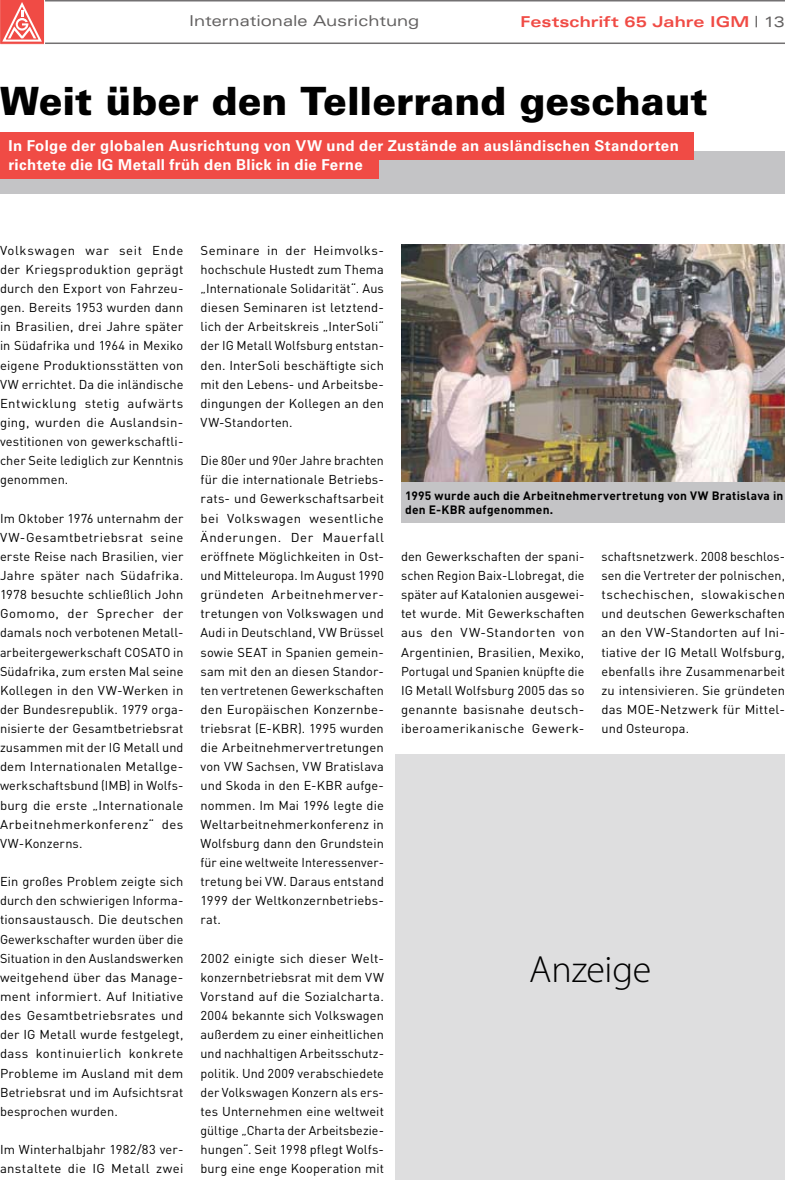
<style>
.page{position:relative;width:785px;height:1180px;background:#fff}
.page>*{position:absolute;margin:0;border:0;box-sizing:border-box;transform-origin:0 0}
.t1{font:900 39px "Univers LT Std";color:#000}
.t2{font:300 38.1px "Myriad Pro";letter-spacing:-.005em;color:#000}
.t3{font:700 15px/19.5px "Univers LT Std";letter-spacing:.025em;color:#fff}
.t4{font:expanded 15px "Univers LT Std";color:#626060}
.t5{font:700 expanded 15px "Univers LT Std";color:#f04b45}
.t6{font:12.75px/19.2px "DINOT";letter-spacing:.01em;color:#000;text-align:justify}
.t7{font:700 12px/14.4px "DINOT";letter-spacing:.015em;color:#000}
.s1{font-weight:400;color:#626060}
</style>
<div class="page">
<div style="left:0;top:151px;width:784px;height:42px;background:#c4c4c6"></div>
<div style="left:0;top:132px;width:693px;height:47px;background:#f04b45"></div>
<div style="left:378px;top:160px;width:332px;height:26px;background:#c4c4c6"></div>
<img style="left:401px;top:244px;width:383px;height:238px">
<div style="left:401px;top:482px;width:383px;height:41px;background:#c4c4c6"></div>
<hr style="left:0;top:43px;width:784px;height:1px;background:#737172">
<hr style="left:0;top:0;width:784px;height:2px;background:#737172">
<div style="left:0;top:0;width:45px;height:45px;border:1px solid #fff"></div>
<svg style="left:1px;top:0;width:43px;height:43px;background:#f37571"></svg>
<div style="left:395px;top:755px;width:389px;height:425px;background:#dededf"></div>
<p class="t4" style="left:189px;top:15px;width:231px">Internationale Ausrichtung</p>
<p class="t5" style="left:520px;top:13px;width:266px">Festschrift 65 Jahre IGM <span class="s1">| 13</span></p>
<h1 class="t1" style="left:0;top:85px;width:709px">Weit über den Tellerrand geschaut</h1>
<p class="t3" style="left:9px;top:137px;width:671px">In Folge der globalen Ausrichtung von VW und der Zustände an ausländischen Standorten richtete die IG Metall früh den Blick in die Ferne</p>
<p class="t6" style="left:0;top:242px;width:185px">Volkswagen war seit Ende der Kriegsproduktion geprägt durch den Export von Fahrzeu&shy;gen. Bereits 1953 wurden dann in Brasilien, drei Jahre später in Südafrika und 1964 in Mexiko eigene Produktionsstätten von VW errichtet. Da die inländische Entwicklung stetig aufwärts ging, wurden die Auslandsin&shy;vestitionen von gewerkschaftli&shy;cher Seite lediglich zur Kenntnis genommen.</p>
<p class="t6" style="left:0;top:510px;width:185px">Im Oktober 1976 unternahm der VW-Gesamtbetriebsrat seine erste Reise nach Brasilien, vier Jahre später nach Südafrika.<br>1978 besuchte schließlich John Gomomo, der Sprecher der damals noch verbotenen Metall&shy;arbeitergewerkschaft COSATO in Südafrika, zum ersten Mal seine Kollegen in den VW-Werken in der Bundesrepublik. 1979 orga&shy;nisierte der Gesamtbetriebsrat zusammen mit der IG Metall und dem Internationalen Metallge&shy;werkschaftsbund (IMB) in Wolfs&shy;burg die erste „Internationale Arbeitnehmerkonferenz“ des VW-Konzerns.</p>
<p class="t6" style="left:0;top:873px;width:185px">Ein großes Problem zeigte sich durch den schwierigen Informa&shy;tionsaustausch. Die deutschen Gewerkschafter wurden über die Situation in den Auslandswerken weitgehend über das Manage&shy;ment informiert. Auf Initiative des Gesamtbetriebsrates und der IG Metall wurde festgelegt, dass kontinuierlich konkrete Probleme im Ausland mit dem Betriebsrat und im Aufsichtsrat besprochen wurden.</p>
<p class="t6" style="left:0;top:1141px;width:185px">Im Winterhalbjahr 1982/83 ver&shy;anstaltete die IG Metall zwei</p>
<p class="t6" style="left:200px;top:242px;width:185px">Seminare in der Heimvolks&shy;hochschule Hustedt zum Thema „Internationale Solidarität“. Aus diesen Seminaren ist letztend&shy;lich der Arbeitskreis „InterSoli“ der IG Metall Wolfsburg entstan&shy;den. InterSoli beschäftigte sich mit den Lebens- und Arbeitsbe&shy;dingungen der Kollegen an den VW-Standorten.</p>
<p class="t6" style="left:200px;top:453px;width:185px">Die 80er und 90er Jahre brachten für die internationale Betriebs&shy;rats- und Gewerkschaftsarbeit bei Volkswagen wesentliche Änderungen. Der Mauerfall eröffnete Möglichkeiten in Ost&shy;und Mitteleuropa. Im August 1990 gründeten Arbeitnehmerver&shy;tretungen von Volkswagen und Audi in Deutschland, VW Brüssel sowie SEAT in Spanien gemein&shy;sam mit den an diesen Standor&shy;ten vertretenen Gewerkschaften den Europäischen Konzernbe&shy;triebsrat (E-KBR). 1995 wurden die Arbeitnehmervertretungen von VW Sachsen, VW Bratislava und Skoda in den E-KBR aufge&shy;nommen. Im Mai 1996 legte die Weltarbeitnehmerkonferenz in Wolfsburg dann den Grundstein für eine weltweite Interessenver&shy;tretung bei VW. Daraus entstand 1999 der Weltkonzernbetriebs&shy;rat.</p>
<p class="t6" style="left:200px;top:950px;width:185px">2002 einigte sich dieser Welt&shy;konzernbetriebsrat mit dem VW Vorstand auf die Sozialcharta.<br>2004 bekannte sich Volkswagen außerdem zu einer einheitlichen und nachhaltigen Arbeitsschutz&shy;politik. Und 2009 verabschiedete der Volkswagen Konzern als ers&shy;tes Unternehmen eine weltweit gültige „Charta der Arbeitsbezie&shy;hungen“. Seit 1998 pflegt Wolfs&shy;burg eine enge Kooperation mit</p>
<p class="t7" style="left:405px;top:489px;width:379px">1995 wurde auch die Arbeitnehmervertretung von VW Bratislava in den E-KBR aufgenommen.</p>
<p class="t6" style="left:401px;top:548px;width:185px">den Gewerkschaften der spani&shy;schen Region Baix-Llobregat, die später auf Katalonien ausgewei&shy;tet wurde. Mit Gewerkschaften aus den VW-Standorten von Argentinien, Brasilien, Mexiko, Portugal und Spanien knüpfte die IG Metall Wolfsburg 2005 das so genannte basisnahe deutsch&shy;iberoamerikanische Gewerk-</p>
<p class="t6" style="left:601px;top:548px;width:185px">schaftsnetzwerk. 2008 beschlos&shy;sen die Vertreter der polnischen, tschechischen, slowakischen und deutschen Gewerkschaften an den VW-Standorten auf Ini&shy;tiative der IG Metall Wolfsburg, ebenfalls ihre Zusammenarbeit zu intensivieren. Sie gründeten das MOE-Netzwerk für Mittel&shy;und Osteuropa.</p>
<h2 class="t2" style="left:529px;top:946px;width:123px">Anzeige</h2>
</div>
